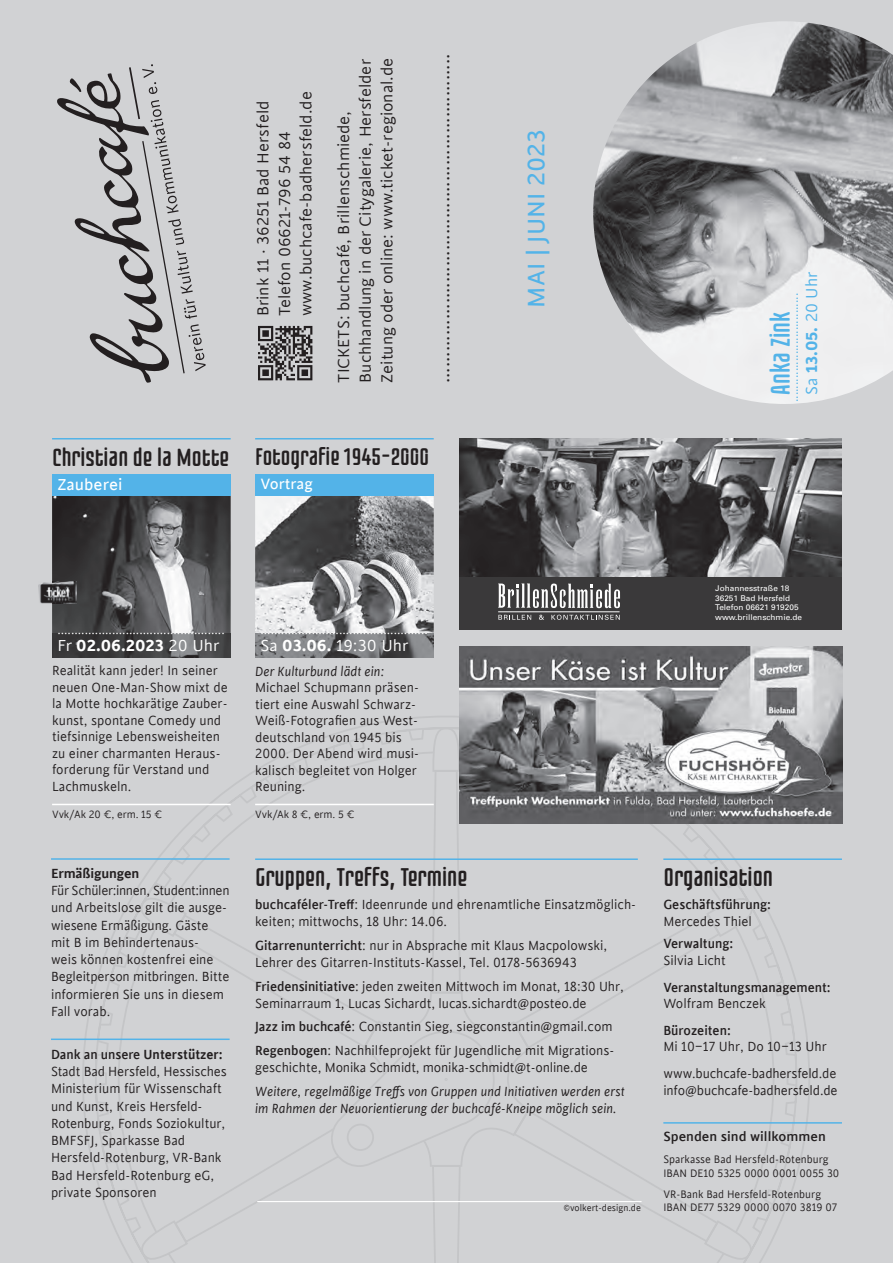
<style>
.page{position:relative;width:893px;height:1263px;background:#d1d2d4}
.page>*{position:absolute;margin:0;border:0;box-sizing:border-box;transform-origin:0 0}
.t1{font:27px "Cinta";color:#53b3e8}
.t2{font:27px "Fontatica 4 F";color:#53b3e8}
.t3{font:25.5px "Fontatica 4 F";color:#231f20}
.t4{font:24px "Fontatica 4 F";color:#231f20}
.t5{font:21px "Cinta";color:#231f20}
.t6{font:18px/21.6px "Cinta";color:#231f20}
.t7{font:700 18px "Cinta";color:#fff}
.t8{font:18px "Cinta";color:#fff}
.t9{font:18px "Cinta";color:#53b3e8}
.t10{font:18px "Cinta";color:#fff}
.t11{font:16.95px "Cinta";color:#fff}
.t12{font:15px/17.2px "Cinta";color:#231f20;scale:.94 1}
.t13{font:italic 15px/17.2px "Cinta";color:#231f20;scale:.94 1}
.t14{font:500 15px "Cinta";color:#231f20;scale:.94 1}
.t15{font:500 15px "Cinta";color:#231f20}
.t16{font:600 15px "Cinta";letter-spacing:-.01em;color:#231f20}
.t17{font:13.5px "Cinta";color:#fff}
.t18{font:13.5px "Cinta";color:#53b3e8}
.t19{font:12.3px/13.5px "Cinta";color:#231f20;scale:.94 1}
.t20{font:12px "Cinta";letter-spacing:-.01em;color:#231f20;scale:.95 1}
.t21{font:10.5px "Cinta";color:#231f20;scale:.94 1}
.t22{font:7.95px/9.6px "Univers";color:#fefefe;scale:1.04 1}
.s1{font-size:24.75px}
.s2{font-weight:700}
.s3{font-weight:400}
.s4{font-weight:500}
.s5{font-weight:600}
</style>
<div class="page">
<svg style="left:94px;top:726px;width:704px;height:537px"></svg>
<svg style="left:136px;top:727px;width:622px;height:536px"></svg>
<img style="left:593px;top:21px;width:300px;height:383px">
<svg style="left:57px;top:64px;width:149px;height:319px"></svg>
<svg style="left:258px;top:326px;width:54px;height:54px"></svg>
<hr style="left:52px;top:438px;width:179px;height:1px;background:#53b3e8">
<hr style="left:255px;top:438px;width:179px;height:1px;background:#53b3e8">
<img style="left:52px;top:495px;width:179px;height:138px">
<img style="left:255px;top:495px;width:179px;height:138px">
<div style="left:52px;top:474px;width:179px;height:21px;background:#53b3e8"></div>
<div style="left:255px;top:474px;width:179px;height:21px;background:#53b3e8"></div>
<hr style="left:52px;top:804px;width:179px;height:1px;background:#fff">
<hr style="left:255px;top:804px;width:179px;height:1px;background:#fff">
<img style="left:255px;top:633px;width:179px;height:24px">
<img style="left:39px;top:582px;width:37px;height:22px">
<hr style="left:255px;top:858px;width:383px;height:2px;background:#53b3e8">
<hr style="left:663px;top:858px;width:179px;height:2px;background:#53b3e8">
<hr style="left:663px;top:1122px;width:179px;height:1px;background:#53b3e8">
<hr style="left:257px;top:1201px;width:385px;height:1px;background:#fff">
<hr style="left:51px;top:858px;width:179px;height:2px;background:#53b3e8">
<hr style="left:51px;top:1038px;width:179px;height:2px;background:#53b3e8">
<img style="left:460px;top:646px;width:383px;height:177px">
<img style="left:459px;top:439px;width:383px;height:138px">
<div style="left:459px;top:577px;width:383px;height:52px;background:#3a393a"></div>
<hr style="left:498px;top:611px;width:122px;height:1px;background:#fefefe">
<svg style="left:498px;top:615px;width:33px;height:5px"></svg>
<svg style="left:539px;top:615px;width:5px;height:5px"></svg>
<svg style="left:551px;top:615px;width:69px;height:5px"></svg>
<svg style="left:498px;top:583px;width:122px;height:25px"></svg>
<img style="left:52px;top:633px;width:179px;height:24px">
<p class="t6" style="left:253px;top:316px;width:226px;rotate:-90deg">Brink 11 · 36251 Bad Hersfeld<br>Telefon 06621-796 54 84 www.buchcafe-badhersfeld.de</p>
<p class="t6" style="left:333px;top:383px;width:326px;rotate:-90deg">TICKETS: buchcafé, Brillenschmiede,<br>Buchhandlung in der Citygalerie, Hersfelder<br>Zeitung oder online: www.ticket-regional.de</p>
<h3 class="t5" style="left:431px;top:383px;width:331px;rotate:-90deg">..............................................................</h3>
<h3 class="t4" style="left:52px;top:443px;width:378px"><span class="s1">Christian de la Motte</span> Fotografie 1945–2000</h3>
<p class="t10" style="left:57px;top:474px;width:67px">Zauberei</p>
<p class="t11" style="left:260px;top:474px;width:54px">Vortrag</p>
<h1 class="t1" style="left:521px;top:308px;width:179px;rotate:-90deg">MAI | JUNI 2023</h1>
<p class="t9" style="left:801px;top:395px;width:125px;rotate:-90deg">Sa <span class="s2">13.05.</span> 20 Uhr</p>
<p class="t18" style="left:786px;top:402px;width:111px;rotate:-90deg">................................</p>
<h1 class="t2" style="left:766px;top:395px;width:85px;rotate:-90deg">Anka Zink</h1>
<p class="t17" style="left:57px;top:622px;width:169px">.................................................</p>
<p class="t7" style="left:57px;top:634px;width:164px"><span class="s3">Fr</span> 02.06.2023 <span class="s3">20 Uhr</span></p>
<p class="t17" style="left:260px;top:622px;width:169px">.................................................</p>
<p class="t8" style="left:260px;top:635px;width:150px">Sa <span class="s2">03.06.</span> 19:30 Uhr</p>
<p class="t12" style="left:52px;top:663px;width:188px;line-height:16.5px">Realität kann jeder! In seiner neuen One-Man-Show mixt de la Motte hochkarätige Zauber&shy;kunst, spontane Comedy und tiefsinnige Lebensweisheiten zu einer charmanten Heraus&shy;forderung für Verstand und<br>Lachmuskeln.</p>
<p class="t13" style="left:255px;top:663px;width:139px">Der Kulturbund lädt ein:</p>
<p class="t12" style="left:255px;top:680px;width:176px;line-height:16.5px">Michael Schupmann präsen&shy;tiert eine Auswahl Schwarz-<br>Weiß-Fotografien aus West&shy;deutschland von 1945 bis<br>2000. Der Abend wird musi&shy;kalisch begleitet von Holger<br>Reuning.</p>
<p class="t20" style="left:52px;top:808px;width:118px">Vvk/Ak 20 €, erm. 15 €</p>
<p class="t20" style="left:255px;top:808px;width:106px">Vvk/Ak 8 €, erm. 5 €</p>
<p class="t16" style="left:51px;top:864px;width:90px">Ermäßigungen</p>
<p class="t12" style="left:51px;top:882px;width:191px">Für Schüler:innen, Student:innen und Arbeitslose gilt die ausge&shy;wiesene Ermäßigung. Gäste mit B im Behindertenaus-<br>weis können kostenfrei eine<br>Begleitperson mitbringen. Bitte informieren Sie uns in diesem<br>Fall vorab.</p>
<p class="t12" style="left:51px;top:1046px;width:189px"><span class="s4">Dank an unsere</span> <span class="s5">Unterstützer:<br></span>Stadt Bad Hersfeld, Hessisches<br>Ministerium für Wissenschaft und Kunst, Kreis Hersfeld-<br>Rotenburg, Fonds Soziokultur,<br>BMFSFJ, Sparkasse Bad<br>Hersfeld-Rotenburg, VR-Bank<br>Bad Hersfeld-Rotenburg eG, private Sponsoren</p>
<h2 class="t3" style="left:255px;top:863px;width:214px">Gruppen, Treffs, Termine</h2>
<p class="t12" style="left:255px;top:896px;width:407px"><span class="s4">buchcaféler-Treff</span>: Ideenrunde und ehrenamtliche Einsatzmöglich&shy;keiten; mittwochs, 18 Uhr: 14.06.</p>
<p class="t12" style="left:255px;top:937px;width:376px"><span class="s4">Gitarrenunterricht</span>: nur in Absprache mit Klaus Macpolowski,<br>Lehrer des Gitarren-Instituts-Kassel, Tel. 0178-5636943</p>
<p class="t12" style="left:255px;top:978px;width:394px"><span class="s4">Friedensinitiative</span>: jeden zweiten Mittwoch im Monat, 18:30 Uhr,<br>Seminarraum 1, Lucas Sichardt, lucas.sichardt@posteo.de</p>
<p class="t12" style="left:255px;top:1015px;width:384px;line-height:23.7px"><span class="s4">Jazz im buchcafé</span>: Constantin Sieg, siegconstantin@gmail.com<br><span class="s4">Regenbogen</span>: Nachhilfeprojekt für Jugendliche mit Migrations-</p>
<p class="t12" style="left:255px;top:1059px;width:355px">geschichte, Monika Schmidt, monika-schmidt@t-online.de</p>
<p class="t13" style="left:255px;top:1083px;width:395px">Weitere, regelmäßige Treffs von Gruppen und Initiativen werden erst im Rahmen der Neuorientierung der buchcafé-Kneipe möglich sein.</p>
<p class="t21" style="left:563px;top:1202px;width:84px">©volkert-design.de</p>
<p class="t22" style="left:715px;top:583px;width:85px">Johannesstraße 18<br>36251 Bad Hersfeld<br>Telefon 06621 919205 www.brillenschmie.de</p>
<h2 class="t3" style="left:663px;top:863px;width:111px">Organisation</h2>
<p class="t14" style="left:663px;top:896px;width:116px">Geschäftsführung:</p>
<p class="t12" style="left:663px;top:913px;width:96px">Mercedes Thiel</p>
<p class="t14" style="left:663px;top:935px;width:76px">Verwaltung:</p>
<p class="t12" style="left:663px;top:952px;width:68px">Silvia Licht</p>
<p class="t14" style="left:663px;top:978px;width:180px">Veranstaltungsmanagement:</p>
<p class="t12" style="left:663px;top:995px;width:111px">Wolfram Benczek</p>
<p class="t14" style="left:663px;top:1021px;width:73px">Bürozeiten:</p>
<p class="t12" style="left:663px;top:1034px;width:186px;line-height:26.7px">Mi 10–17 Uhr, Do 10–13 Uhr www.buchcafe-badhersfeld.de</p>
<p class="t12" style="left:663px;top:1082px;width:187px">info@buchcafe-badhersfeld.de</p>
<p class="t15" style="left:663px;top:1127px;width:164px">Spenden sind willkommen</p>
<p class="t19" style="left:663px;top:1153px;width:189px">Sparkasse Bad Hersfeld-Rotenburg<br>IBAN DE10 5325 0000 0001 0055 30</p>
<p class="t19" style="left:663px;top:1187px;width:187px">VR-Bank Bad Hersfeld-Rotenburg<br>IBAN DE77 5329 0000 0070 3819 07</p>
</div>
